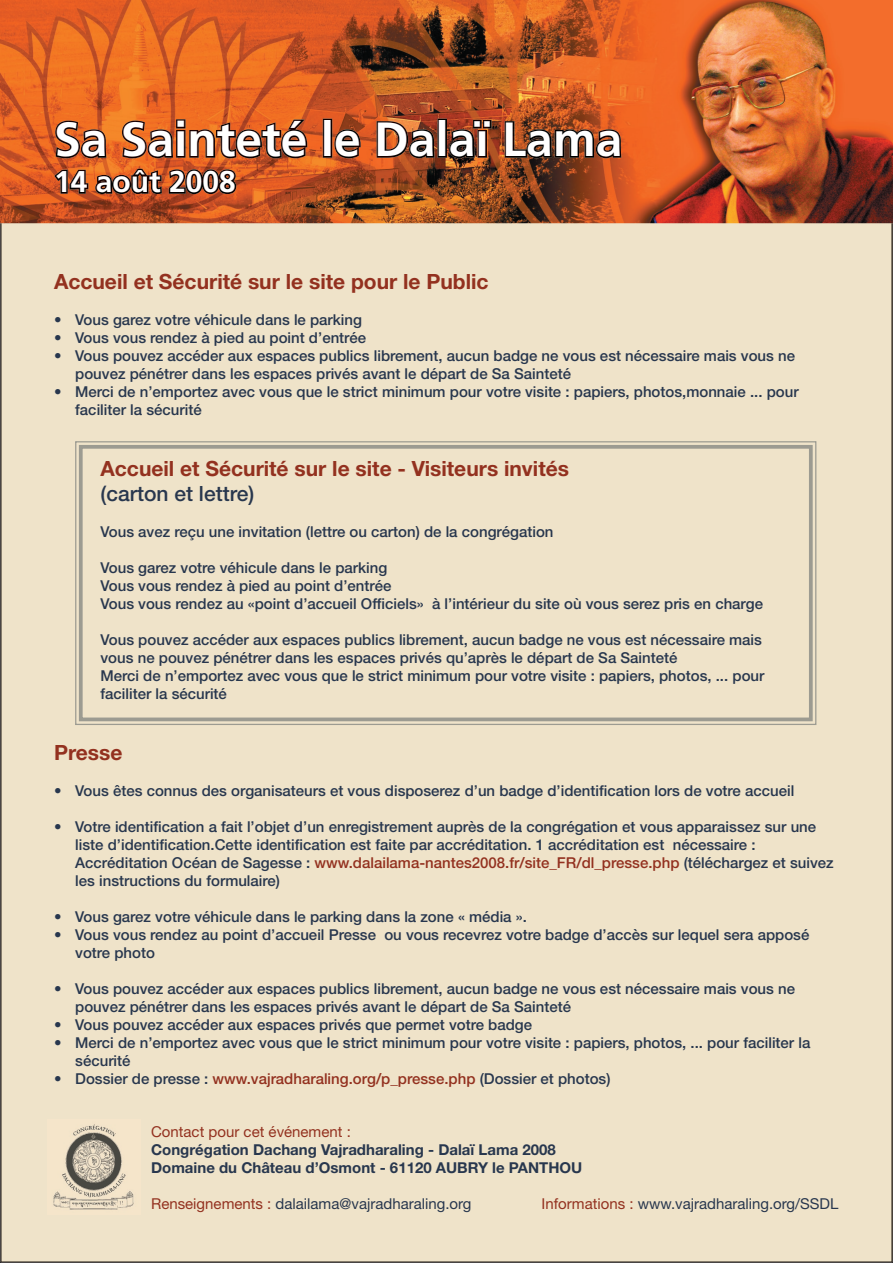
<style>
.page{position:relative;width:893px;height:1263px;background:#fff}
.page>*{position:absolute;margin:0;border:0;box-sizing:border-box;transform-origin:0 0}
.t1{font:700 48px "Frutiger";color:#fff}
.t2{font:700 30px "Frutiger";color:#fff}
.t3{font:700 21px "Helvetica Neue";color:#93311f}
.t4{font:500 21px "Helvetica Neue";color:#28374e}
.t5{font:500 15px/18px "Helvetica Neue";color:#28374e}
.t6{font:700 15px/18px "Helvetica Neue";color:#28374e}
.t7{font:15px "Helvetica Neue";color:#28374e}
.t8{font:500 15px "Helvetica Neue";color:#93311f}
.t9{font:15px "Helvetica Neue";color:#93311f}
.s1{color:#93311f}
.s2{color:#28374e}
</style>
<div class="page">
<div style="left:1px;top:223px;width:891px;height:1039px;background:#efe3c9"></div>
<img style="left:0;top:0;width:893px;height:223px">
<img style="left:55px;top:119px;width:436px;height:39px">
<img style="left:131px;top:169px;width:105px;height:25px">
<img style="left:48px;top:1120px;width:93px;height:94px">
<svg style="left:75px;top:441px;width:741px;height:284px;background:#d2c9b5"></svg>
<div style="left:79px;top:445px;width:734px;height:276px;background:#efe3c9"></div>
<h1 class="t1" style="left:54px;top:111px;width:570px">Sa Sainteté le Dalaï Lama</h1>
<h2 class="t2" style="left:54px;top:164px;width:183px">14 août 2008</h2>
<h3 class="t3" style="left:54px;top:268px;width:436px">Accueil et Sécurité sur le site pour le Public</h3>
<p class="t5" style="left:54px;top:310px;width:310px">• Vous garez votre véhicule dans le parking</p>
<p class="t5" style="left:54px;top:328px;width:314px">• Vous vous rendez à pied au point d’entrée</p>
<p class="t5" style="left:75px;top:346px;width:721px;text-indent:-21px">• Vous pouvez accéder aux espaces publics librement, aucun badge ne vous est nécessaire mais vous ne pouvez pénétrer dans les espaces privés avant le départ de Sa Sainteté</p>
<p class="t5" style="left:75px;top:382px;width:725px;text-indent:-21px">• Merci de n’emportez avec vous que le strict minimum pour votre visite : papiers, photos,monnaie ... pour faciliter la sécurité</p>
<h3 class="t3" style="left:100px;top:455px;width:470px">Accueil et Sécurité sur le site - Visiteurs invités</h3>
<h3 class="t4" style="left:100px;top:481px;width:155px">(carton et lettre)</h3>
<p class="t5" style="left:100px;top:522px;width:454px">Vous avez reçu une invitation (lettre ou carton) de la congrégation</p>
<p class="t5" style="left:100px;top:558px;width:664px">Vous garez votre véhicule dans le parking<br>Vous vous rendez à pied au point d’entrée<br>Vous vous rendez au «point d’accueil Officiels» à l’intérieur du site où vous serez pris en charge</p>
<p class="t5" style="left:100px;top:630px;width:665px">Vous pouvez accéder aux espaces publics librement, aucun badge ne vous est nécessaire mais vous ne pouvez pénétrer dans les espaces privés qu’après le départ de Sa Sainteté<br>Merci de n’emportez avec vous que le strict minimum pour votre visite : papiers, photos, ... pour faciliter la sécurité</p>
<h3 class="t3" style="left:54px;top:740px;width:70px">Presse</h3>
<p class="t5" style="left:54px;top:782px;width:742px">• Vous êtes connus des organisateurs et vous disposerez d’un badge d’identification lors de votre accueil</p>
<p class="t5" style="left:75px;top:818px;width:760px;text-indent:-21px">• Votre identification a fait l’objet d’un enregistrement auprès de la congrégation et vous apparaissez sur une liste d’identification.Cette identification est faite par accréditation. 1 accréditation est nécessaire :<br>Accréditation Océan de Sagesse : <span class="s1">www.dalailama-nantes2008.fr/site_FR/dl_presse.php</span> (téléchargez et suivez les instructions du formulaire)</p>
<p class="t5" style="left:54px;top:908px;width:474px">• Vous garez votre véhicule dans le parking dans la zone « média ».</p>
<p class="t5" style="left:75px;top:926px;width:736px;text-indent:-21px">• Vous vous rendez au point d’accueil Presse ou vous recevrez votre badge d’accès sur lequel sera apposé votre photo</p>
<p class="t5" style="left:75px;top:980px;width:721px;text-indent:-21px">• Vous pouvez accéder aux espaces publics librement, aucun badge ne vous est nécessaire mais vous ne pouvez pénétrer dans les espaces privés avant le départ de Sa Sainteté</p>
<p class="t5" style="left:54px;top:1016px;width:480px">• Vous pouvez accéder aux espaces privés que permet votre badge</p>
<p class="t5" style="left:75px;top:1034px;width:737px;text-indent:-21px">• Merci de n’emportez avec vous que le strict minimum pour votre visite : papiers, photos, ... pour faciliter la sécurité</p>
<p class="t8" style="left:54px;top:1070px;width:558px"><span class="s2">• Dossier de presse :</span> www.vajradharaling.org/p_presse.php <span class="s2">(Dossier et photos)</span></p>
<p class="t9" style="left:151px;top:1123px;width:201px">Contact pour cet événement :</p>
<p class="t6" style="left:151px;top:1140px;width:433px">Congrégation Dachang Vajradharaling - Dalaï Lama 2008<br>Domaine du Château d’Osmont - 61120 AUBRY le PANTHOU</p>
<p class="t7" style="left:151px;top:1195px;width:322px"><span class="s1">Renseignements :</span> dalailama@vajradharaling.org</p>
<p class="t7" style="left:542px;top:1195px;width:298px"><span class="s1">Informations :</span> www.vajradharaling.org/SSDL</p>
</div>
